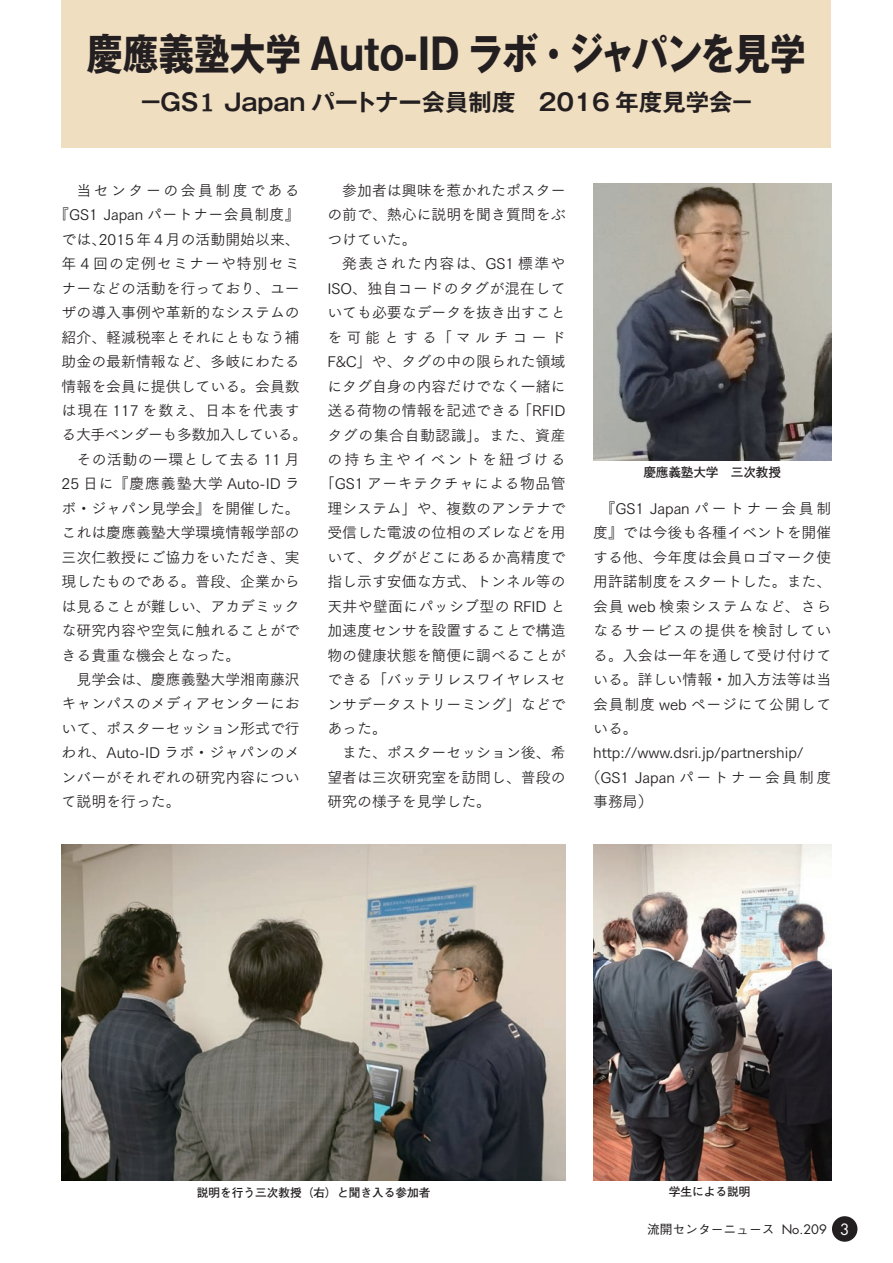
<style>
.page{position:relative;width:893px;height:1263px;background:#fff}
.page>*{position:absolute;margin:0;border:0;box-sizing:border-box;transform-origin:0 0}
.t1{font:700 42.45px "Gothic MB101 Pr 6";color:#231f20;scale:.84 1}
.t2{font:700 23.4px "Gothic MB101 Pr 6 De";color:#231f20}
.t3{font:14.85px "Tsuku Go Pro R";color:#231f20}
.t4{font:14.85px "Tsuku Go Pro R";letter-spacing:.03em;color:#231f20}
.t5{font:14.85px "Tsuku Go Pro R";letter-spacing:.06em;color:#231f20}
.t6{font:14.85px "Tsuku Go Pro R";letter-spacing:.025em;color:#231f20}
.t7{font:14.85px "Tsuku Go Pro R";letter-spacing:.07em;color:#231f20}
.t8{font:14.85px "Tsuku Go Pro R";letter-spacing:.15em;color:#231f20}
.t9{font:14.85px "Tsuku Go Pro R";letter-spacing:.175em;color:#231f20}
.t10{font:14.85px "Tsuku Go Pro R";letter-spacing:-.03em;color:#231f20}
.t11{font:14.85px "Tsuku Go Pro R";letter-spacing:.02em;color:#231f20}
.t12{font:14.85px "Tsuku Go Pro R";letter-spacing:.09em;color:#231f20}
.t13{font:14.85px "Tsuku Go Pro R";letter-spacing:.04em;color:#231f20}
.t14{font:14.85px "Tsuku Go Pro R";letter-spacing:.055em;color:#231f20}
.t15{font:14.85px "Tsuku Go Pro R";letter-spacing:.075em;color:#231f20}
.t16{font:14.85px "Tsuku Go Pro R";letter-spacing:.165em;color:#231f20}
.t17{font:14.85px "Tsuku Go Pro R";letter-spacing:.155em;color:#231f20}
.t18{font:14.85px "Tsuku Go Pro R";letter-spacing:.275em;color:#231f20}
.t19{font:500 12.75px "Gothic BBB Pr 6";color:#231f20}
.t20{font:700 12.75px "Futo Go B101 Pr 5";letter-spacing:-.025em;color:#231f20}
.t21{font:700 11.7px "Futo Go B101 Pr 5";color:#231f20}
.s1{font-family:"C4 Gothic Deux E";font-weight:400}
.s2{font-family:"Futura";font-weight:400}
.s3{font-family:"Futura";font-weight:400;font-size:15.15px;color:#fff}
</style>
<div class="page">
<div style="left:62px;top:0;width:769px;height:148px;background:#f0dec1"></div>
<img style="left:62px;top:845px;width:504px;height:336px">
<img style="left:593px;top:183px;width:238px;height:278px">
<img style="left:593px;top:845px;width:238px;height:336px">
<div style="left:832px;top:1216px;width:25px;height:26px;background:#231f20;border-radius:50%"></div>
<h1 class="t1" style="left:87px;top:18px;width:857px">慶應義塾大学 Auto-ID ラボ・ジャパンを見学</h1>
<h2 class="t2" style="left:139px;top:83px;width:616px">−GS<span class="s1">1</span> Japan パートナー会員制度　2016 年度見学会−</h2>
<p class="t16" style="left:62px;top:178px;width:240px">　当センターの会員制度である</p>
<p class="t4" style="left:54px;top:203px;width:247px">『GS1 Japan パートナー会員制度』</p>
<p class="t3" style="left:62px;top:227px;width:240px">では、2015 年 4 月の活動開始以来、</p>
<p class="t15" style="left:62px;top:251px;width:240px">年 4 回の定例セミナーや特別セミ</p>
<p class="t3" style="left:62px;top:276px;width:240px">ナーなどの活動を行っており、ユー</p>
<p class="t3" style="left:62px;top:300px;width:240px">ザの導入事例や革新的なシステムの</p>
<p class="t3" style="left:62px;top:325px;width:240px">紹介、軽減税率とそれにともなう補</p>
<p class="t3" style="left:62px;top:349px;width:240px">助金の最新情報など、多岐にわたる</p>
<p class="t3" style="left:62px;top:374px;width:240px">情報を会員に提供している。会員数</p>
<p class="t7" style="left:62px;top:398px;width:240px">は現在 117 を数え、日本を代表す</p>
<p class="t10" style="left:62px;top:423px;width:247px">る大手ベンダーも多数加入している。</p>
<p class="t4" style="left:62px;top:447px;width:240px">　その活動の一環として去る 11 月</p>
<p class="t5" style="left:62px;top:471px;width:240px">25 日に『慶應義塾大学 Auto-ID ラ</p>
<p class="t3" style="left:62px;top:496px;width:240px">ボ・ジャパン見学会』を開催した。</p>
<p class="t3" style="left:62px;top:520px;width:240px">これは慶應義塾大学環境情報学部の</p>
<p class="t3" style="left:62px;top:545px;width:240px">三次仁教授にご協力をいただき、実</p>
<p class="t3" style="left:62px;top:569px;width:240px">現したものである。普段、企業から</p>
<p class="t3" style="left:62px;top:594px;width:240px">は見ることが難しい、アカデミック</p>
<p class="t3" style="left:62px;top:618px;width:240px">な研究内容や空気に触れることがで</p>
<p class="t3" style="left:62px;top:643px;width:180px">きる貴重な機会となった。</p>
<p class="t3" style="left:62px;top:667px;width:240px">　見学会は、慶應義塾大学湘南藤沢</p>
<p class="t3" style="left:62px;top:692px;width:240px">キャンパスのメディアセンターにお</p>
<p class="t3" style="left:62px;top:716px;width:240px">いて、ポスターセッション形式で行</p>
<p class="t3" style="left:62px;top:740px;width:240px">われ、Auto-ID ラボ・ジャパンのメ</p>
<p class="t3" style="left:62px;top:765px;width:240px">ンバーがそれぞれの研究内容につい</p>
<p class="t3" style="left:62px;top:789px;width:121px">て説明を行った。</p>
<p class="t3" style="left:327px;top:178px;width:240px">　参加者は興味を惹かれたポスター</p>
<p class="t3" style="left:327px;top:203px;width:240px">の前で、熱心に説明を聞き質問をぶ</p>
<p class="t3" style="left:327px;top:227px;width:91px">つけていた。</p>
<p class="t12" style="left:327px;top:251px;width:240px">　発表された内容は、GS1 標準や</p>
<p class="t6" style="left:327px;top:276px;width:240px">ISO、独自コードのタグが混在して</p>
<p class="t3" style="left:327px;top:300px;width:240px">いても必要なデータを抜き出すこと</p>
<p class="t18" style="left:327px;top:325px;width:240px">を可能とする「マルチコード</p>
<p class="t3" style="left:327px;top:349px;width:240px">F&amp;C」や、タグの中の限られた領域</p>
<p class="t3" style="left:327px;top:374px;width:240px">にタグ自身の内容だけでなく一緒に</p>
<p class="t3" style="left:327px;top:398px;width:240px">送る荷物の情報を記述できる「RFID</p>
<p class="t13" style="left:327px;top:423px;width:240px">タグの集合自動認識」。また、資産</p>
<p class="t17" style="left:327px;top:447px;width:240px">の持ち主やイベントを紐づける</p>
<p class="t6" style="left:320px;top:472px;width:247px">「GS1 アーキテクチャによる物品管</p>
<p class="t3" style="left:327px;top:496px;width:240px">理システム」や、複数のアンテナで</p>
<p class="t3" style="left:327px;top:520px;width:240px">受信した電波の位相のズレなどを用</p>
<p class="t3" style="left:327px;top:545px;width:240px">いて、タグがどこにあるか高精度で</p>
<p class="t3" style="left:327px;top:569px;width:240px">指し示す安価な方式、トンネル等の</p>
<p class="t11" style="left:327px;top:594px;width:240px">天井や壁面にパッシブ型の RFID と</p>
<p class="t3" style="left:327px;top:618px;width:240px">加速度センサを設置することで構造</p>
<p class="t3" style="left:327px;top:643px;width:240px">物の健康状態を簡便に調べることが</p>
<p class="t3" style="left:327px;top:667px;width:240px">できる「バッテリレスワイヤレスセ</p>
<p class="t3" style="left:327px;top:692px;width:240px">ンサデータストリーミング」などで</p>
<p class="t3" style="left:327px;top:716px;width:61px">あった。</p>
<p class="t3" style="left:327px;top:741px;width:240px">　また、ポスターセッション後、希</p>
<p class="t3" style="left:327px;top:765px;width:240px">望者は三次研究室を訪問し、普段の</p>
<p class="t3" style="left:327px;top:789px;width:165px">研究の様子を見学した。</p>
<p class="t20" style="left:643px;top:462px;width:139px">慶應義塾大学　三次教授</p>
<p class="t9" style="left:593px;top:496px;width:240px">　『GS1 Japan パートナー会員制</p>
<p class="t3" style="left:593px;top:520px;width:240px">度』では今後も各種イベントを開催</p>
<p class="t3" style="left:593px;top:545px;width:240px">する他、今年度は会員ロゴマーク使</p>
<p class="t3" style="left:593px;top:569px;width:240px">用許諾制度をスタートした。また、</p>
<p class="t5" style="left:593px;top:594px;width:240px">会員 web 検索システムなど、さら</p>
<p class="t7" style="left:593px;top:618px;width:240px">なるサービスの提供を検討してい</p>
<p class="t3" style="left:593px;top:643px;width:240px">る。入会は一年を通して受け付けて</p>
<p class="t3" style="left:593px;top:667px;width:240px">いる。詳しい情報・加入方法等は当</p>
<p class="t14" style="left:593px;top:692px;width:240px">会員制度 web ページにて公開して</p>
<p class="t3" style="left:593px;top:716px;width:46px">いる。</p>
<p class="t3" style="left:593px;top:741px;width:212px">http://www.dsri.jp/partnership/</p>
<p class="t8" style="left:586px;top:765px;width:262px">（GS1 Japan パートナー会員制度　</p>
<p class="t3" style="left:593px;top:789px;width:61px">事務局）</p>
<p class="t21" style="left:197px;top:1183px;width:235px">説明を行う三次教授（右）と聞き入る参加者</p>
<p class="t21" style="left:669px;top:1182px;width:83px">学生による説明</p>
<p class="t19" style="left:647px;top:1219px;width:204px">流開センターニュース <span class="s2">No.209</span> <span class="s3">3</span></p>
</div>
